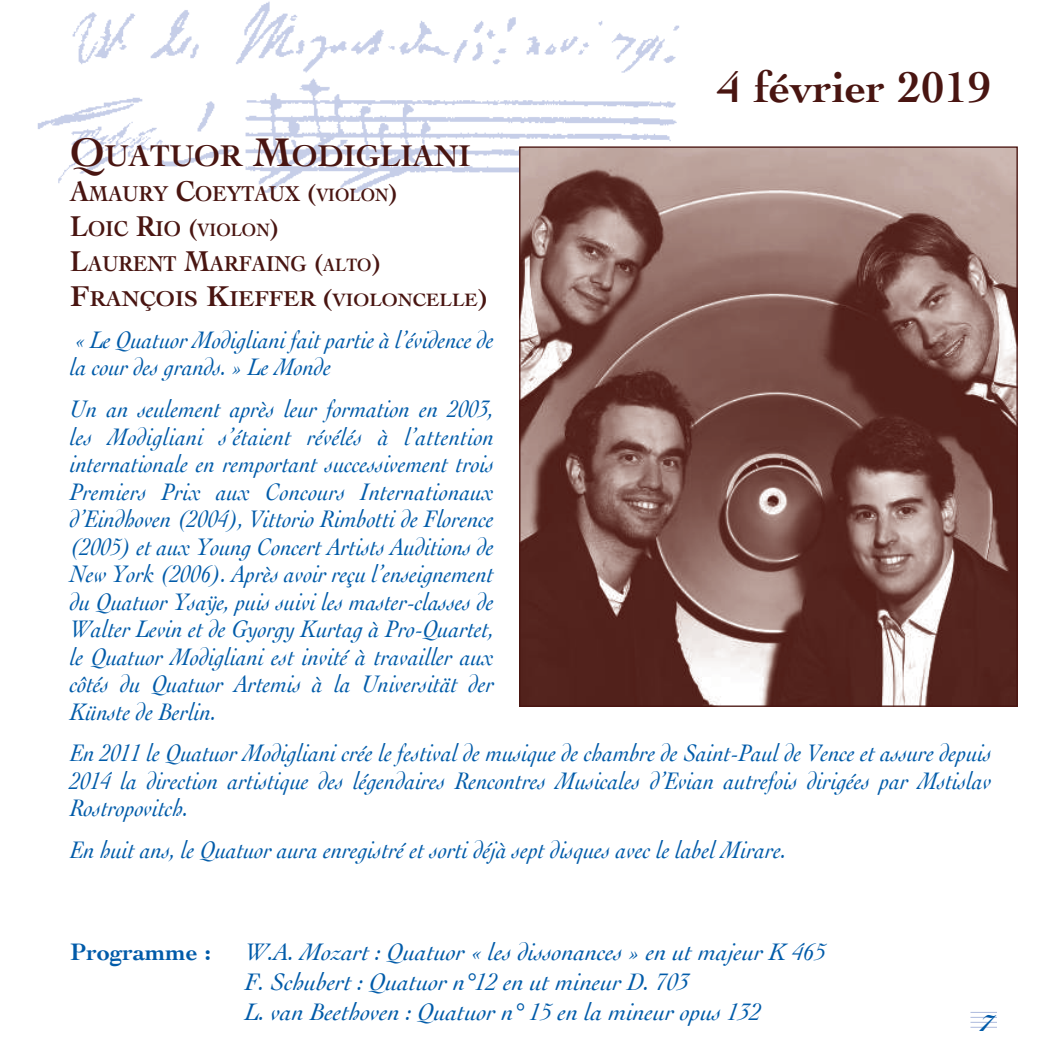
<style>
.page{position:relative;width:1062px;height:1062px;background:#fff}
.page>*{position:absolute;margin:0;border:0;box-sizing:border-box;transform-origin:0 0}
.t1{font:700 45px "Cochin";color:#491511}
.t2{font:700 31.5px "Cochin";color:#491511}
.t3{font:900 27.5px "Kuenstler Script";color:#015ba9}
.t4{font:italic 25px/27.5px "Cochin";color:#015ba9;text-align:justify;scale:.92 1}
.t5{font:italic 25px/30px "Cochin";color:#015ba9}
.t6{font:700 25px "Cochin";color:#015ba9}
.t7{font:700 22.5px/35px "Cochin";color:#491511;scale:.9 1}
.t8{font:700 18.75px "Cochin";color:#491511;scale:.9 1}
.s1{font-size:41.75px}
.s2{font-size:30px}
.s3{font-size:25px}
.s4{font-size:18.75px}
.s5{font-size:22.5px}
</style>
<div class="page">
<img style="left:37px;top:1px;width:643px;height:192px">
<svg style="left:970px;top:1012px;width:27px;height:16px"></svg>
<img style="left:521px;top:148px;width:495px;height:557px">
<h1 class="t1" style="left:717px;top:57px;width:276px">4 février 2019</h1>
<p class="t2" style="left:70px;top:135px;width:402px"><span class="s1">Q</span>UATUOR <span class="s1">M</span>ODIGLIANI</p>
<p class="t7" style="left:70px;top:175px;width:365px"><span class="s2">A</span>MAURY <span class="s2">C</span>OEYTAUX <span class="s3">(</span><span class="s4">VIOLON</span><span class="s3">)</span></p>
<p class="t8" style="left:70px;top:217px;width:233px"><span class="s2">L</span><span class="s5">OIC</span> <span class="s2">R</span><span class="s5">IO</span> <span class="s3">(</span>VIOLON<span class="s3">)</span></p>
<p class="t7" style="left:70px;top:245px;width:465px"><span class="s2">L</span>AURENT <span class="s2">M</span>ARFAING <span class="s3">(</span><span class="s4">ALTO</span><span class="s3">)<br></span><span class="s2">F</span>RANÇOIS <span class="s2">K</span>IEFFER <span class="s3">(</span><span class="s4">VIOLONCELLE</span><span class="s3">)</span></p>
<p class="t4" style="left:70px;top:325px;width:462px">« Le Quatuor Modigliani fait partie à l’évidence de la cour des grands. » Le Monde</p>
<p class="t4" style="left:70px;top:394px;width:462px">Un an seulement après leur formation en 2003, les Modigliani s’étaient révélés à l’attention internationale en remportant successivement trois Premiers Prix aux Concours Internationaux d’Eindhoven (2004), Vittorio Rimbotti de Florence (2005) et aux Young Concert Artists Auditions de New York (2006). Après avoir reçu l’enseignement du Quatuor Ysaÿe, puis suivi les master-classes de Walter Levin et de Gyorgy Kurtag à Pro-Quartet, le Quatuor Modigliani est invité à travailler aux côtés du Quatuor Artemis à la Universität der Künste de Berlin.</p>
<p class="t4" style="left:70px;top:738px;width:1003px">En 2011 le Quatuor Modigliani crée le festival de musique de chambre de Saint-Paul de Vence et assure depuis 2014 la direction artistique des légendaires Rencontres Musicales d’Evian autrefois dirigées par Mstislav Rostropovitch.</p>
<p class="t4" style="left:70px;top:835px;width:780px">En huit ans, le Quatuor aura enregistré et sorti déjà sept disques avec le label Mirare.</p>
<p class="t6" style="left:70px;top:935px;width:142px">Programme :</p>
<p class="t5" style="left:245px;top:935px;width:582px">W.A. Mozart : Quatuor « les dissonances » en ut majeur K 465<br>F. Schubert : Quatuor n°12 en ut mineur D. 703<br>L. van Beethoven : Quatuor n° 15 en la mineur opus 132</p>
<p class="t3" style="left:978px;top:1004px;width:15px">7</p>
</div>
